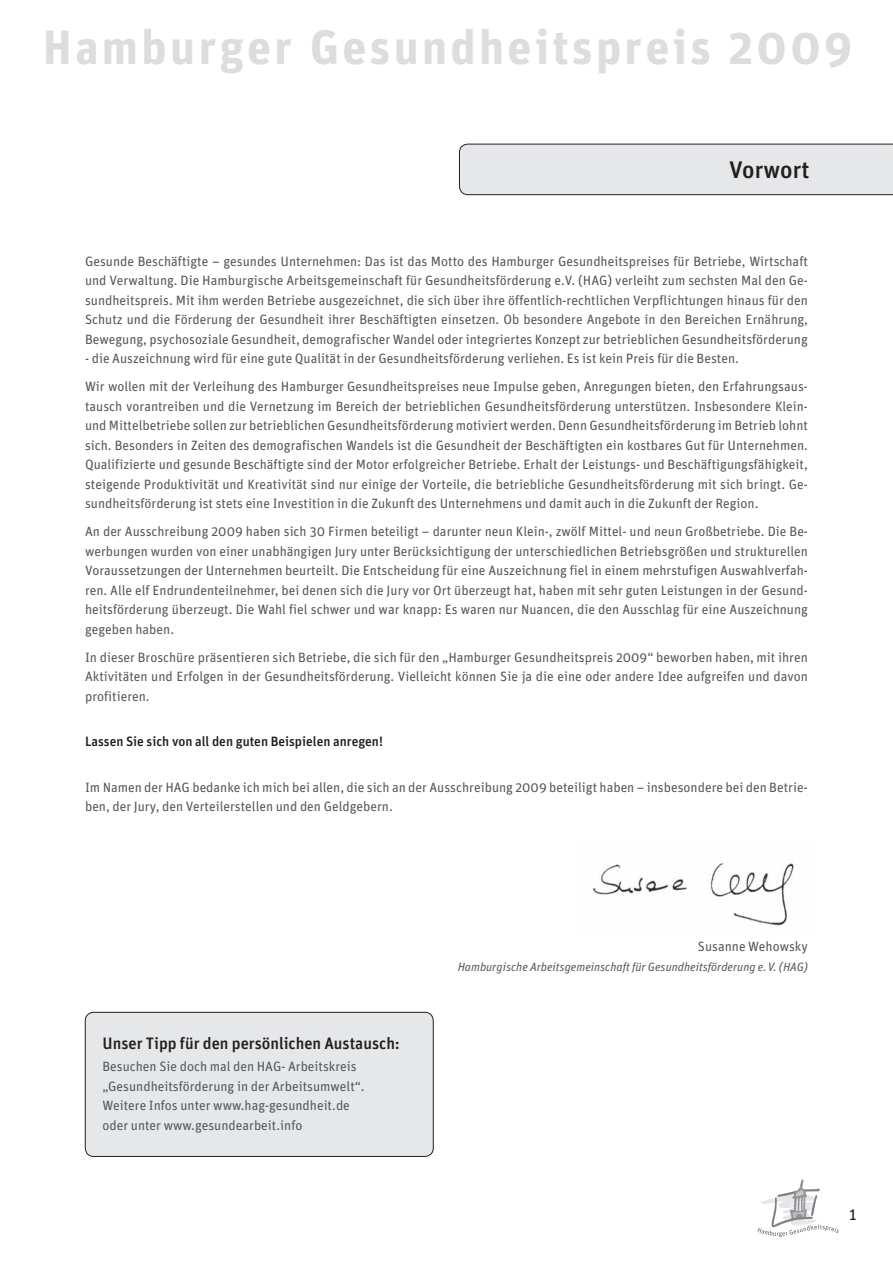
<style>
.page{position:relative;width:893px;height:1263px;background:#fff}
.page>*{position:absolute;margin:0;border:0;box-sizing:border-box;transform-origin:0 0}
.t1{font:700 48px "Unit OT";letter-spacing:.07em;color:#dcdddf}
.t2{font:500 24px "Unit OT";color:#231f20}
.t3{font:500 16.5px "Unit OT";color:#231f20}
.t4{font:16.5px "Unit OT";color:#231f20}
.t5{font:13.5px/19.5px "Unit OT";color:#57585a;text-align:justify}
.t6{font:500 13.5px "Unit OT";color:#231f20}
.t7{font:italic 12px "Unit OT";color:#57585a}
</style>
<div class="page">
<svg style="left:757px;top:1180px;width:82px;height:57px"></svg>
<img style="left:593px;top:863px;width:201px;height:63px">
<div style="left:459px;top:144px;width:434px;height:51px;background:#e6e7e9"></div>
<div style="left:85px;top:1012px;width:348px;height:144px;background:#e6e7e9;border-radius:9px"></div>
<div style="left:85px;top:1012px;width:348px;height:145px;border:1px solid #231f20;border-radius:9px"></div>
<h1 class="t1" style="left:43px;top:18px;width:811px">Hamburger Gesundheitspreis 2009</h1>
<h2 class="t2" style="left:729px;top:155px;width:82px">Vorwort</h2>
<p class="t5" style="left:85px;top:251px;width:724px">Gesunde Beschäftigte – gesundes Unternehmen: Das ist das Motto des Hamburger Gesundheitspreises für Betriebe, Wirtschaft und Verwaltung. Die Hamburgische Arbeitsgemeinschaft für Gesundheitsförderung e.V. (HAG) verleiht zum sechsten Mal den Ge&shy;sundheitspreis. Mit ihm werden Betriebe ausgezeichnet, die sich über ihre öffentlich-rechtlichen Verpflichtungen hinaus für den Schutz und die Förderung der Gesundheit ihrer Beschäftigten einsetzen. Ob besondere Angebote in den Bereichen Ernährung, Bewegung, psychosoziale Gesundheit, demografischer Wandel oder integriertes Konzept zur betrieblichen Gesundheitsförderung</p>
<p class="t5" style="left:85px;top:345px;width:724px;line-height:28px">- die Auszeichnung wird für eine gute Qualität in der Gesundheitsförderung verliehen. Es ist kein Preis für die Besten.<br>Wir wollen mit der Verleihung des Hamburger Gesundheitspreises neue Impulse geben, Anregungen bieten, den Erfahrungsaus-</p>
<p class="t5" style="left:85px;top:396px;width:724px">tausch vorantreiben und die Vernetzung im Bereich der betrieblichen Gesundheitsförderung unterstützen. Insbesondere Klein&shy;und Mittelbetriebe sollen zur betrieblichen Gesundheitsförderung motiviert werden. Denn Gesundheitsförderung im Betrieb lohnt sich. Besonders in Zeiten des demografischen Wandels ist die Gesundheit der Beschäftigten ein kostbares Gut für Unternehmen.<br>Qualifizierte und gesunde Beschäftigte sind der Motor erfolgreicher Betriebe. Erhalt der Leistungs- und Beschäftigungsfähigkeit, steigende Produktivität und Kreativität sind nur einige der Vorteile, die betriebliche Gesundheitsförderung mit sich bringt. Ge&shy;sundheitsförderung ist stets eine Investition in die Zukunft des Unternehmens und damit auch in die Zukunft der Region.</p>
<p class="t5" style="left:85px;top:522px;width:724px">An der Ausschreibung 2009 haben sich 30 Firmen beteiligt – darunter neun Klein-, zwölf Mittel- und neun Großbetriebe. Die Be&shy;werbungen wurden von einer unabhängigen Jury unter Berücksichtigung der unterschiedlichen Betriebsgrößen und strukturellen Voraussetzungen der Unternehmen beurteilt. Die Entscheidung für eine Auszeichnung fiel in einem mehrstufigen Auswahlverfah&shy;ren. Alle elf Endrundenteilnehmer, bei denen sich die Jury vor Ort überzeugt hat, haben mit sehr guten Leistungen in der Gesund&shy;heitsförderung überzeugt. Die Wahl fiel schwer und war knapp: Es waren nur Nuancen, die den Ausschlag für eine Auszeichnung gegeben haben.</p>
<p class="t5" style="left:85px;top:647px;width:724px">In dieser Broschüre präsentieren sich Betriebe, die sich für den „Hamburger Gesundheitspreis 2009“ beworben haben, mit ihren Aktivitäten und Erfolgen in der Gesundheitsförderung. Vielleicht können Sie ja die eine oder andere Idee aufgreifen und davon profitieren.</p>
<p class="t6" style="left:85px;top:733px;width:299px">Lassen Sie sich von all den guten Beispielen anregen!</p>
<p class="t5" style="left:85px;top:777px;width:724px">Im Namen der HAG bedanke ich mich bei allen, die sich an der Ausschreibung 2009 beteiligt haben – insbesondere bei den Betrie&shy;ben, der Jury, den Verteilerstellen und den Geldgebern.</p>
<p class="t3" style="left:102px;top:1033px;width:299px">Unser Tipp für den persönlichen Austausch:</p>
<p class="t5" style="left:102px;top:1057px;width:264px;text-align:left">Besuchen Sie doch mal den HAG- Arbeitskreis „Gesundheitsförderung in der Arbeitsumwelt“.<br>Weitere Infos unter www.hag-gesundheit.de oder unter www.gesundearbeit.info</p>
<p class="t5" style="left:698px;top:937px;width:112px">Susanne Wehowsky</p>
<p class="t7" style="left:458px;top:960px;width:352px">Hamburgische Arbeitsgemeinschaft für Gesundheitsförderung e. V. (HAG)</p>
<p class="t4" style="left:849px;top:1204px;width:9px">1</p>
</div>
